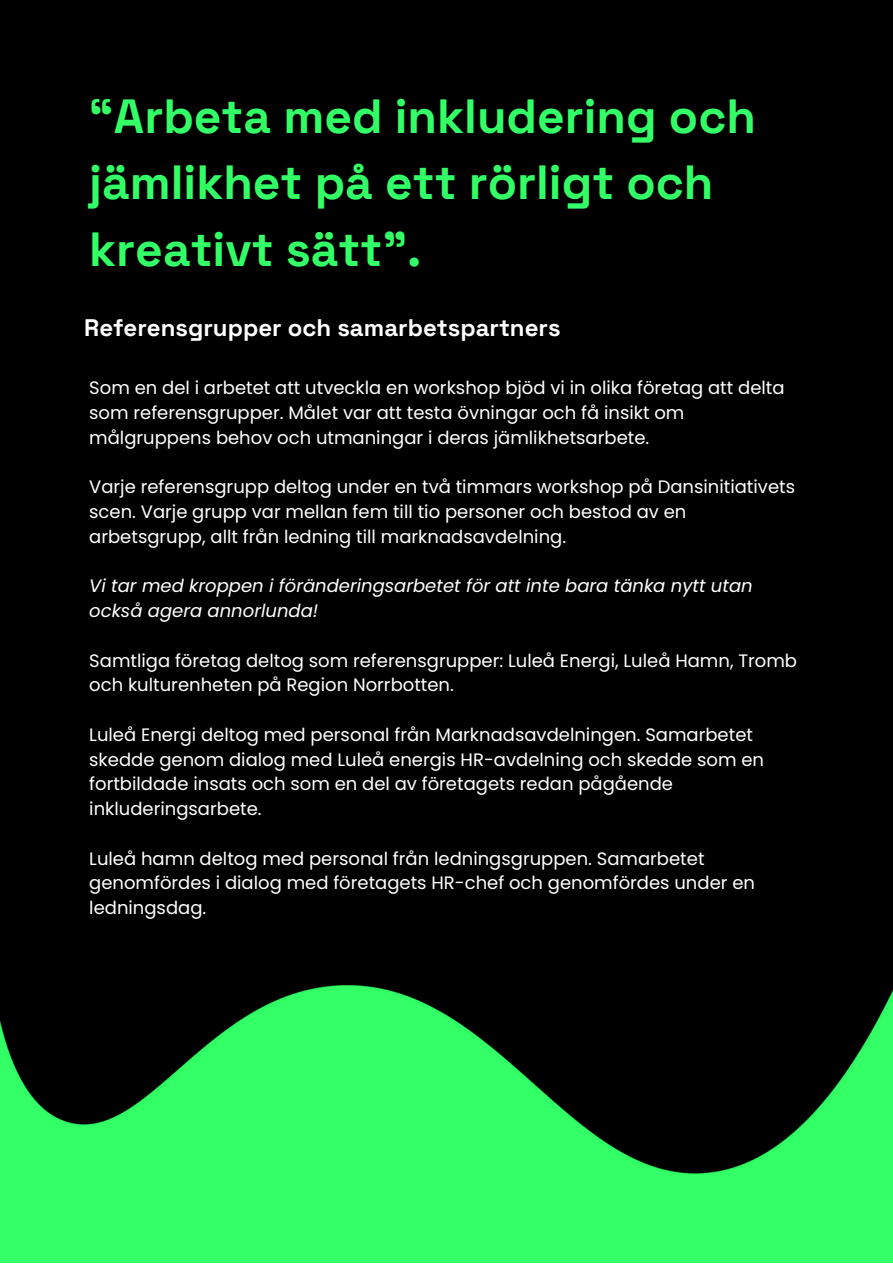
<style>
.page{position:relative;width:893px;height:1264px;background:#fff}
.page>*{position:absolute;margin:0;border:0;box-sizing:border-box;transform-origin:0 0}
.t1{font:700 48px/66.3px "Space Grotesk";color:#3f6}
.t2{font:700 24px "Space Grotesk";color:#fff}
.t3{font:18px/24.8px "Poppins";color:#fff}
.t4{font:italic 18px/24.8px "Poppins";color:#fff}
</style>
<div class="page">
<div style="left:0;top:0;width:892px;height:1262px;background:#000"></div>
<img style="left:0;top:985px;width:892px;height:277px">
<p class="t1" style="left:89px;top:83px;width:668px">“Arbeta med inkludering och jämlikhet på ett rörligt och kreativt sätt”.</p>
<p class="t2" style="left:84px;top:312px;width:478px">Referensgrupper och samarbetspartners</p>
<p class="t3" style="left:89px;top:376px;width:696px">Som en del i arbetet att utveckla en workshop bjöd vi in olika företag att delta som referensgrupper. Målet var att testa övningar och få insikt om målgruppens behov och utmaningar i deras jämlikhetsarbete.</p>
<p class="t3" style="left:89px;top:475px;width:707px">Varje referensgrupp deltog under en två timmars workshop på Dansinitiativets scen. Varje grupp var mellan fem till tio personer och bestod av en arbetsgrupp, allt från ledning till marknadsavdelning.</p>
<p class="t4" style="left:89px;top:573px;width:665px">Vi tar med kroppen i föränderingsarbetet för att inte bara tänka nytt utan också agera annorlunda!</p>
<p class="t3" style="left:89px;top:648px;width:709px">Samtliga företag deltog som referensgrupper: Luleå Energi, Luleå Hamn, Tromb och kulturenheten på Region Norrbotten.</p>
<p class="t3" style="left:89px;top:722px;width:676px">Luleå Energi deltog med personal från Marknadsavdelningen. Samarbetet skedde genom dialog med Luleå energis HR-avdelning och skedde som en fortbildade insats och som en del av företagets redan pågående inkluderingsarbete.</p>
<p class="t3" style="left:89px;top:845px;width:667px">Luleå hamn deltog med personal från ledningsgruppen. Samarbetet genomfördes i dialog med företagets HR-chef och genomfördes under en ledningsdag.</p>
</div>
